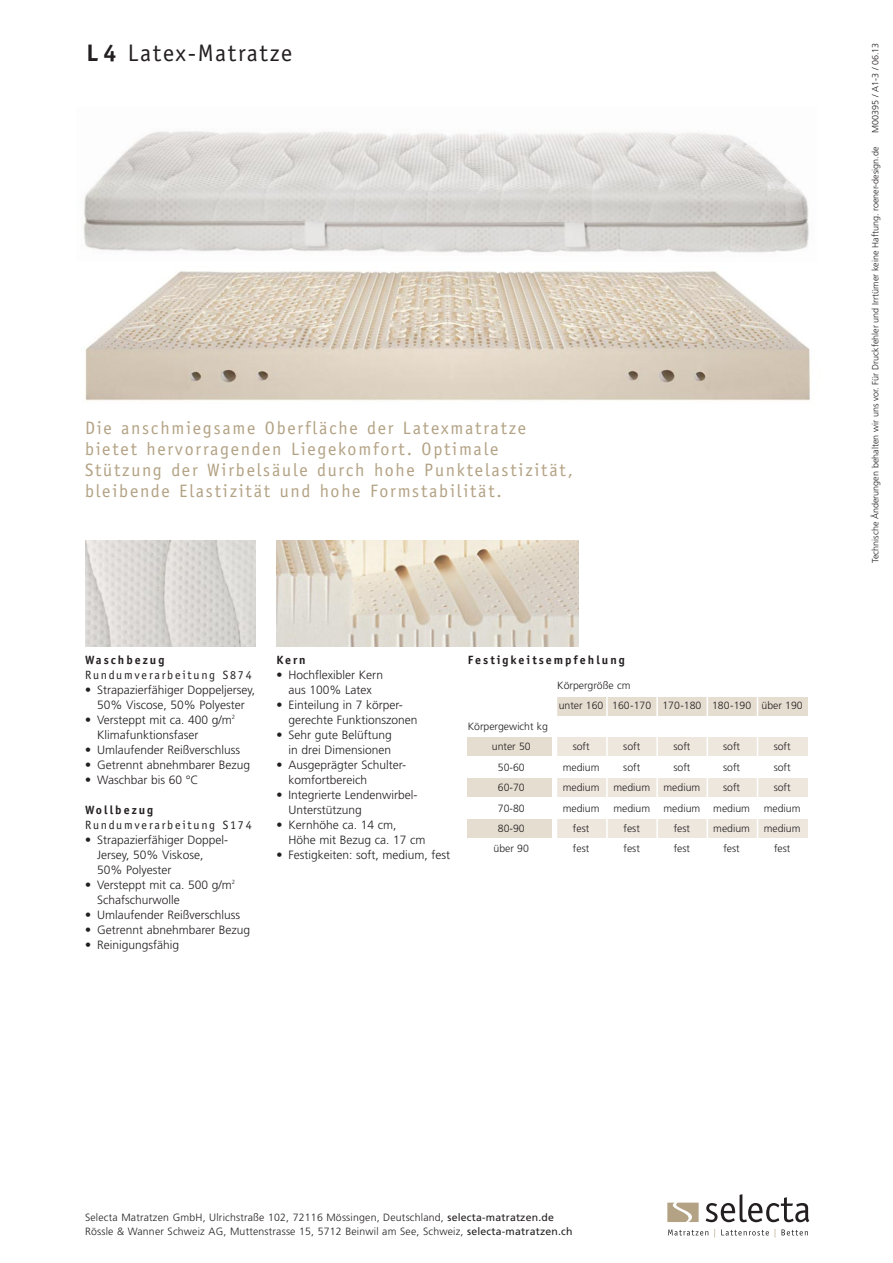
<style>
.page{position:relative;width:893px;height:1263px;background:#fff}
.page>*{position:absolute;margin:0;border:0;box-sizing:border-box;transform-origin:0 0}
.t1{font:24px "Officina Sans";letter-spacing:.07em;color:#231f20}
.t2{font:18px/21px "Officina Sans";letter-spacing:.1em;color:#b3a284}
.t3{font:300 12px/15px "Frutiger";color:#231f20}
.t4{font:700 12px "Officina Sans";letter-spacing:.165em;color:#231f20}
.t5{font:12px "Officina Sans";letter-spacing:.15em;color:#231f20}
.t6{font:300 10.5px/20.4px "Frutiger";color:#231f20}
.t7{font:300 10.5px/13.5px "Frutiger";letter-spacing:.02em;color:#231f20}
.t8{font:300 9px "Frutiger";color:#231f20}
.s1{font-weight:700}
.s2{font-family:"Officina Sans";font-weight:400}
.s3{font-weight:400}
</style>
<div class="page">
<img style="left:85px;top:540px;width:170px;height:106px">
<img style="left:276px;top:540px;width:302px;height:106px">
<img style="left:85px;top:271px;width:725px;height:130px">
<img style="left:83px;top:131px;width:726px;height:122px">
<svg style="left:706px;top:1194px;width:103px;height:28px"></svg>
<svg style="left:668px;top:1203px;width:30px;height:19px"></svg>
<svg style="left:668px;top:1229px;width:40px;height:6px"></svg>
<svg style="left:721px;top:1229px;width:48px;height:6px"></svg>
<svg style="left:775px;top:1229px;width:33px;height:8px"></svg>
<div style="left:557px;top:738px;width:250px;height:18px;background:#ede7de"></div>
<div style="left:467px;top:738px;width:85px;height:18px;background:#e6ddd1"></div>
<div style="left:557px;top:697px;width:251px;height:18px;background:#e6ddd1"></div>
<div style="left:557px;top:778px;width:250px;height:18px;background:#ede7de"></div>
<div style="left:467px;top:778px;width:85px;height:18px;background:#e6ddd1"></div>
<div style="left:557px;top:819px;width:250px;height:18px;background:#ede7de"></div>
<div style="left:467px;top:819px;width:85px;height:18px;background:#e6ddd1"></div>
<hr style="left:606px;top:693px;width:2px;height:172px;background:#fff">
<hr style="left:656px;top:692px;width:2px;height:170px;background:#fff">
<hr style="left:707px;top:692px;width:1px;height:165px;background:#fff">
<hr style="left:757px;top:691px;width:1px;height:168px;background:#fff">
<h1 class="t1" style="left:87px;top:44px;width:207px"><span class="s1">L4</span> Latex-Matratze</h1>
<h2 class="t2" style="left:85px;top:419px;width:489px">Die anschmiegsame Oberfläche der Latexmatratze bietet hervorragenden Liegekomfort. Optimale Stützung der Wirbelsäule durch hohe Punktelastizität, bleibende Elastizität und hohe Formstabilität.</h2>
<p class="t4" style="left:85px;top:655px;width:81px">Waschbezug</p>
<p class="t5" style="left:85px;top:670px;width:168px">Rundumverarbeitung S874</p>
<p class="t3" style="left:85px;top:683px;width:172px;text-align:center"><span class="s2">•</span> Strapazierfähiger Doppeljersey,<br>50% Viscose, 50% Polyester</p>
<p class="t3" style="left:97px;top:713px;width:139px;text-indent:-12px"><span class="s2">•</span> Versteppt mit ca. 400 g/m<sup>2<br></sup>Klimafunktionsfaser</p>
<p class="t3" style="left:85px;top:743px;width:157px"><span class="s2">•</span> Umlaufender Reißverschluss</p>
<p class="t3" style="left:85px;top:758px;width:167px"><span class="s2">•</span> Getrennt abnehmbarer Bezug</p>
<p class="t3" style="left:85px;top:773px;width:115px"><span class="s2">•</span> Waschbar bis 60 °C</p>
<p class="t4" style="left:85px;top:805px;width:70px">Wollbezug</p>
<p class="t5" style="left:85px;top:820px;width:168px">Rundumverarbeitung S174</p>
<p class="t3" style="left:97px;top:833px;width:132px;text-indent:-12px"><span class="s2">•</span> Strapazierfähiger Doppel-<br>Jersey, 50% Viskose,<br>50% Polyester</p>
<p class="t3" style="left:97px;top:878px;width:139px;text-indent:-12px"><span class="s2">•</span> Versteppt mit ca. 500 g/m<sup>2<br></sup>Schafschurwolle</p>
<p class="t3" style="left:85px;top:908px;width:157px"><span class="s2">•</span> Umlaufender Reißverschluss</p>
<p class="t3" style="left:85px;top:923px;width:167px"><span class="s2">•</span> Getrennt abnehmbarer Bezug</p>
<p class="t3" style="left:85px;top:938px;width:96px"><span class="s2">•</span> Reinigungsfähig</p>
<p class="t4" style="left:276px;top:655px;width:31px">Kern</p>
<p class="t3" style="left:276px;top:668px;width:108px;text-align:center"><span class="s2">•</span> Hochflexibler Kern aus 100% Latex</p>
<p class="t3" style="left:289px;top:698px;width:130px;text-indent:-12px"><span class="s2">•</span> Einteilung in 7 körper&shy;gerechte Funktionszonen</p>
<p class="t3" style="left:276px;top:728px;width:117px;text-align:right"><span class="s2">•</span> Sehr gute Belüftung in drei Dimensionen</p>
<p class="t3" style="left:289px;top:758px;width:119px;text-indent:-12px"><span class="s2">•</span> Ausgeprägter Schulter&shy;komfortbereich</p>
<p class="t3" style="left:289px;top:788px;width:130px;text-indent:-12px"><span class="s2">•</span> Integrierte Lendenwirbel-<br>Unterstützung</p>
<p class="t3" style="left:289px;top:818px;width:138px;text-indent:-12px"><span class="s2">•</span> Kernhöhe ca. 14 cm,<br>Höhe mit Bezug ca. 17 cm</p>
<p class="t3" style="left:276px;top:848px;width:175px"><span class="s2">•</span> Festigkeiten: soft, medium, fest</p>
<p class="t4" style="left:468px;top:655px;width:158px">Festigkeitsempfehlung</p>
<p class="t6" style="left:468px;top:717px;width:82px">Körpergewicht kg</p>
<p class="t6" style="left:492px;top:737px;width:40px">unter 50</p>
<p class="t6" style="left:498px;top:757px;width:28px">50-60</p>
<p class="t6" style="left:498px;top:778px;width:28px">60-70</p>
<p class="t6" style="left:498px;top:798px;width:28px">70-80</p>
<p class="t6" style="left:498px;top:819px;width:28px">80-90</p>
<p class="t6" style="left:494px;top:839px;width:37px">über 90</p>
<p class="t6" style="left:557px;top:676px;width:247px">Körpergröße cm<br>unter 160 160-170 170-180 180-190 über 190</p>
<p class="t6" style="left:573px;top:737px;width:18px">soft</p>
<p class="t6" style="left:623px;top:737px;width:18px">soft</p>
<p class="t6" style="left:673px;top:737px;width:18px">soft</p>
<p class="t6" style="left:723px;top:737px;width:18px">soft</p>
<p class="t6" style="left:774px;top:737px;width:18px">soft</p>
<p class="t6" style="left:563px;top:757px;width:38px">medium</p>
<p class="t6" style="left:623px;top:757px;width:18px">soft</p>
<p class="t6" style="left:673px;top:757px;width:18px">soft</p>
<p class="t6" style="left:723px;top:757px;width:18px">soft</p>
<p class="t6" style="left:774px;top:757px;width:18px">soft</p>
<p class="t6" style="left:563px;top:778px;width:38px">medium</p>
<p class="t6" style="left:613px;top:778px;width:38px">medium</p>
<p class="t6" style="left:663px;top:778px;width:38px">medium</p>
<p class="t6" style="left:723px;top:778px;width:18px">soft</p>
<p class="t6" style="left:774px;top:778px;width:18px">soft</p>
<p class="t6" style="left:563px;top:798px;width:38px">medium</p>
<p class="t6" style="left:613px;top:798px;width:38px">medium</p>
<p class="t6" style="left:663px;top:798px;width:88px">medium medium</p>
<p class="t6" style="left:764px;top:798px;width:38px">medium</p>
<p class="t6" style="left:573px;top:819px;width:18px">fest</p>
<p class="t6" style="left:624px;top:819px;width:18px">fest</p>
<p class="t6" style="left:674px;top:819px;width:18px">fest</p>
<p class="t6" style="left:713px;top:819px;width:38px">medium</p>
<p class="t6" style="left:764px;top:819px;width:38px">medium</p>
<p class="t6" style="left:573px;top:839px;width:18px">fest</p>
<p class="t6" style="left:624px;top:839px;width:18px">fest</p>
<p class="t6" style="left:674px;top:839px;width:18px">fest</p>
<p class="t6" style="left:723px;top:839px;width:18px">fest</p>
<p class="t6" style="left:774px;top:839px;width:18px">fest</p>
<p class="t8" style="left:872px;top:133px;width:92px;rotate:-90deg">M00395 / A1-3 / 06.13</p>
<p class="t8" style="left:872px;top:563px;width:418px;rotate:-90deg">Technische Änderungen behalten wir uns vor. Für Druckfehler und Irrtümer keine Haftung. roener-design.de</p>
<p class="t7" style="left:85px;top:1212px;width:489px">Selecta Matratzen GmbH, Ulrichstraße 102, 72116 Mössingen, Deutschland, <span class="s3">selecta-matratzen.de<br></span>Rössle &amp; Wanner Schweiz AG, Muttenstrasse 15, 5712 Beinwil am See, Schweiz, <span class="s3">selecta-matratzen.ch</span></p>
</div>
